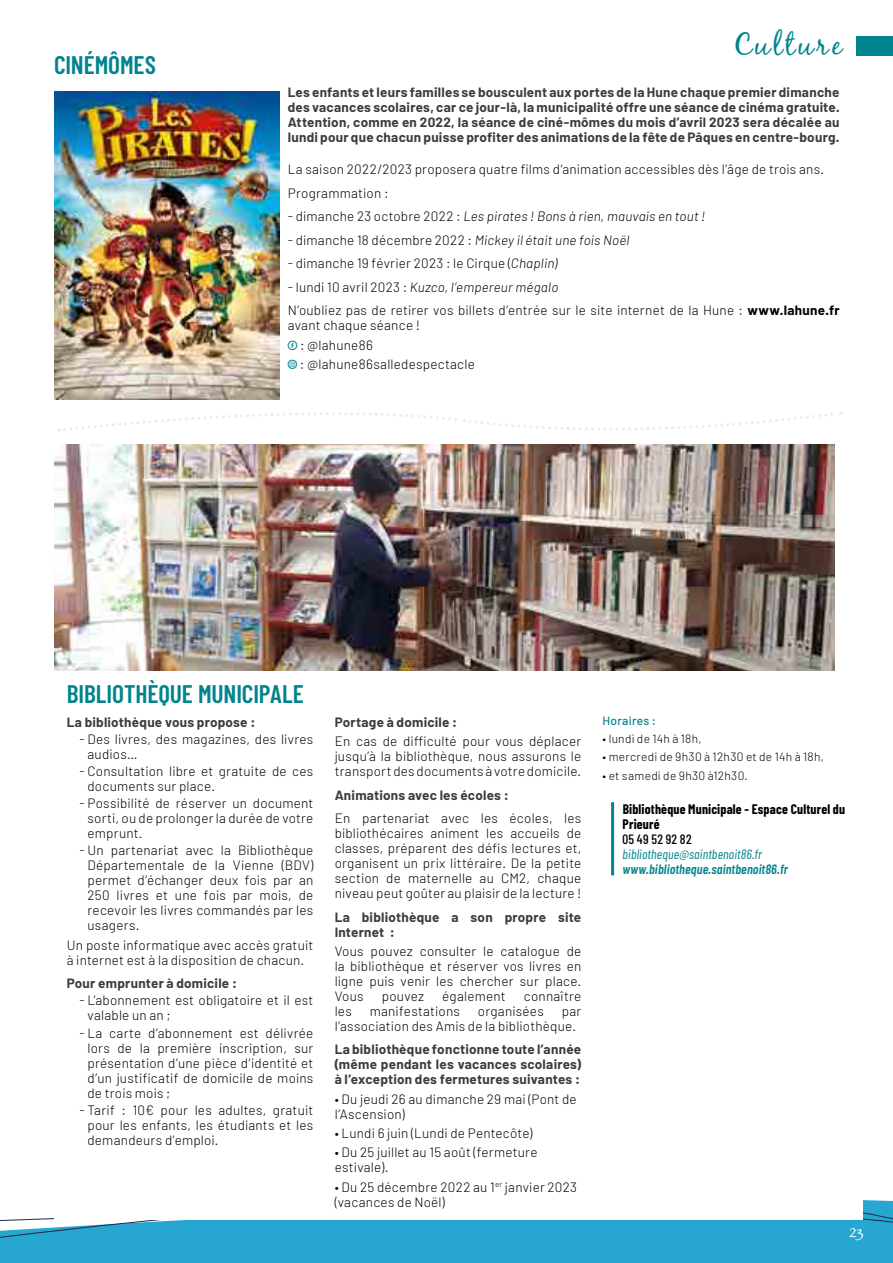
<style>
.page{position:relative;width:893px;height:1263px;background:#fff}
.page>*{position:absolute;margin:0;border:0;box-sizing:border-box;transform-origin:0 0}
.t1{font:30px "Black Jack";letter-spacing:.11em;color:#00848d}
.t2{font:600 25.5px "Barlow Condensed";letter-spacing:-.005em;color:#00848d}
.t3{font:15px "Black Jack";color:#fff}
.t4{font:300 13.5px/15px "Barlow";letter-spacing:.015em;color:#000}
.t5{font:700 13.5px/15px "Barlow";letter-spacing:.015em;color:#3c3c3b;text-align:justify}
.t6{font:italic 300 13.5px "Barlow";letter-spacing:.015em;color:#000}
.t7{font:700 13.5px/15px "Barlow Condensed";letter-spacing:.015em;color:#000}
.t8{font:italic 600 13.5px "Barlow Condensed";letter-spacing:.01em;color:#00848d}
.t9{font:italic 13.5px "Barlow Condensed";letter-spacing:.01em;color:#00848d}
.t10{font:500 13.5px "Barlow Condensed";letter-spacing:.02em;color:#000}
.t11{font:300 12px "Barlow";letter-spacing:.02em;color:#000}
.t12{font:500 12px "Barlow";letter-spacing:.02em;color:#00848d}
.s1{font-style:normal}
.s2{font-style:italic}
.s3{font-weight:700}
.s4{font-family:"Social Circles";font-weight:400;color:#00848d}
</style>
<div class="page">
<svg style="left:0;top:1200px;width:893px;height:63px;background:#34abd3"></svg>
<div style="left:857px;top:37px;width:36px;height:19px;background:#00848d"></div>
<div style="left:54px;top:665px;width:808px;height:554px;background:#fff"></div>
<hr style="left:611px;top:802px;width:3px;height:73px;background:#00848d">
<img style="left:54px;top:445px;width:781px;height:225px">
<svg style="left:59px;top:411px;width:783px;height:21px"></svg>
<img style="left:54px;top:91px;width:225px;height:309px">
<h2 class="t2" style="left:54px;top:49px;width:103px">CINÉMÔMES</h2>
<h1 class="t1" style="left:733px;top:26px;width:110px">Culture</h1>
<p class="t5" style="left:288px;top:85px;width:553px">Les enfants et leurs familles se bousculent aux portes de la Hune chaque premier dimanche des vacances scolaires, car ce jour-là, la municipalité offre une séance de cinéma gratuite.<br>Attention, comme en 2022, la séance de ciné-mômes du mois d’avril 2023 sera décalée au lundi pour que chacun puisse profiter des animations de la fête de Pâques en centre-bourg.</p>
<p class="t4" style="left:288px;top:157px;width:538px;line-height:23.5px">La saison 2022/2023 proposera quatre films d’animation accessibles dès l’âge de trois ans.<br>Programmation :</p>
<p class="t6" style="left:288px;top:208px;width:419px"><span class="s1">- dimanche 23 octobre 2022 :</span> Les pirates ! Bons à rien, mauvais en tout !</p>
<p class="t4" style="left:288px;top:232px;width:343px">- dimanche 18 décembre 2022 : <span class="s2">Mickey il était une fois Noël</span></p>
<p class="t4" style="left:288px;top:256px;width:271px">- dimanche 19 février 2023 : le Cirque (<span class="s2">Chaplin)</span></p>
<p class="t4" style="left:288px;top:275px;width:553px;line-height:23.5px">- lundi 10 avril 2023 : <span class="s2">Kuzco, l’empereur mégalo<br></span>N’oubliez pas de retirer vos billets d’entrée sur le site internet de la Hune : <span class="s3">www.lahune.fr</span></p>
<p class="t4" style="left:288px;top:315px;width:189px;line-height:19.2px">avant chaque séance !<br><span class="s4">F</span> : @lahune86<br><span class="s4">#</span> : @lahune86salledespectacle</p>
<h2 class="t2" style="left:67px;top:678px;width:239px">BIBLIOTHÈQUE MUNICIPALE</h2>
<p class="t5" style="left:67px;top:714px;width:190px">La bibliothèque vous propose :</p>
<p class="t4" style="left:87px;top:731px;width:227px;text-indent:-8px">- Des livres, des magazines, des livres audios…</p>
<p class="t4" style="left:87px;top:763px;width:227px;text-indent:-8px">- Consultation libre et gratuite de ces documents sur place.</p>
<p class="t4" style="left:87px;top:796px;width:227px;text-align:justify;text-indent:-8px">- Possibilité de réserver un document sorti, ou de prolonger la durée de votre emprunt.</p>
<p class="t4" style="left:87px;top:843px;width:227px;text-align:justify;text-indent:-8px">- Un partenariat avec la Bibliothèque Départementale de la Vienne (BDV) permet d’échanger deux fois par an 250 livres et une fois par mois, de recevoir les livres commandés par les usagers.</p>
<p class="t4" style="left:67px;top:937px;width:248px">Un poste informatique avec accès gratuit à internet est à la disposition de chacun.</p>
<p class="t5" style="left:67px;top:976px;width:172px">Pour emprunter à domicile :</p>
<p class="t4" style="left:87px;top:993px;width:227px;text-indent:-8px">- L’abonnement est obligatoire et il est valable un an ;</p>
<p class="t4" style="left:87px;top:1025px;width:227px;text-align:justify;text-indent:-8px">- La carte d’abonnement est délivrée lors de la première inscription, sur présentation d’une pièce d’identité et d’un justificatif de domicile de moins de trois mois ;</p>
<p class="t4" style="left:87px;top:1102px;width:227px;text-align:justify;text-indent:-8px">- Tarif : 10€ pour les adultes, gratuit pour les enfants, les étudiants et les demandeurs d’emploi.</p>
<p class="t5" style="left:335px;top:714px;width:124px">Portage à domicile :</p>
<p class="t4" style="left:335px;top:733px;width:248px;text-align:justify">En cas de difficulté pour vous déplacer jusqu’à la bibliothèque, nous assurons le transport des documents à votre domicile.</p>
<p class="t5" style="left:335px;top:787px;width:175px">Animations avec les écoles :</p>
<p class="t4" style="left:335px;top:810px;width:248px;text-align:justify">En partenariat avec les écoles, les bibliothécaires animent les accueils de classes, préparent des défis lectures et, organisent un prix littéraire. De la petite section de maternelle au CM2, chaque niveau peut goûter au plaisir de la lecture !</p>
<p class="t5" style="left:335px;top:909px;width:248px">La bibliothèque a son propre site<br>Internet :</p>
<p class="t4" style="left:335px;top:943px;width:248px;text-align:justify">Vous pouvez consulter le catalogue de la bibliothèque et réserver vos livres en ligne puis venir les chercher sur place.<br>Vous</p>
<p class="t4" style="left:382px;top:988px;width:44px">pouvez</p>
<p class="t4" style="left:442px;top:988px;width:65px">également</p>
<p class="t4" style="left:524px;top:988px;width:59px">connaître</p>
<p class="t4" style="left:335px;top:1003px;width:19px">les</p>
<p class="t4" style="left:370px;top:1003px;width:92px">manifestations</p>
<p class="t4" style="left:478px;top:1003px;width:67px">organisées</p>
<p class="t4" style="left:335px;top:1003px;width:248px;text-indent:227px">par l’association des Amis de la bibliothèque.</p>
<p class="t5" style="left:335px;top:1042px;width:248px">La bibliothèque fonctionne toute l’année (même pendant les vacances scolaires) à l’exception des fermetures suivantes :</p>
<p class="t4" style="left:335px;top:1091px;width:244px">• Du jeudi 26 au dimanche 29 mai (Pont de l’Ascension)</p>
<p class="t4" style="left:335px;top:1125px;width:199px">• Lundi 6 juin (Lundi de Pentecôte)</p>
<p class="t4" style="left:335px;top:1144px;width:204px">• Du 25 juillet au 15 août (fermeture estivale).</p>
<p class="t4" style="left:335px;top:1179px;width:244px">• Du 25 décembre 2022 au 1<sup>er</sup> janvier 2023 (vacances de Noël)</p>
<p class="t12" style="left:603px;top:714px;width:55px">Horaires :</p>
<p class="t11" style="left:603px;top:731px;width:100px">• lundi de 14h à 18h,</p>
<p class="t11" style="left:603px;top:749px;width:223px">• mercredi de 9h30 à 12h30 et de 14h à 18h,</p>
<p class="t11" style="left:603px;top:768px;width:147px">• et samedi de 9h30 à12h30.</p>
<p class="t7" style="left:623px;top:802px;width:224px">Bibliothèque Municipale - Espace Culturel du<br>Prieuré</p>
<p class="t10" style="left:623px;top:831px;width:71px">05 49 52 92 82</p>
<p class="t9" style="left:623px;top:846px;width:141px">bibliotheque@saintbenoit86.fr</p>
<p class="t8" style="left:623px;top:861px;width:167px">www.bibliotheque.saintbenoit86.fr</p>
<p class="t3" style="left:849px;top:1223px;width:16px">23</p>
</div>
